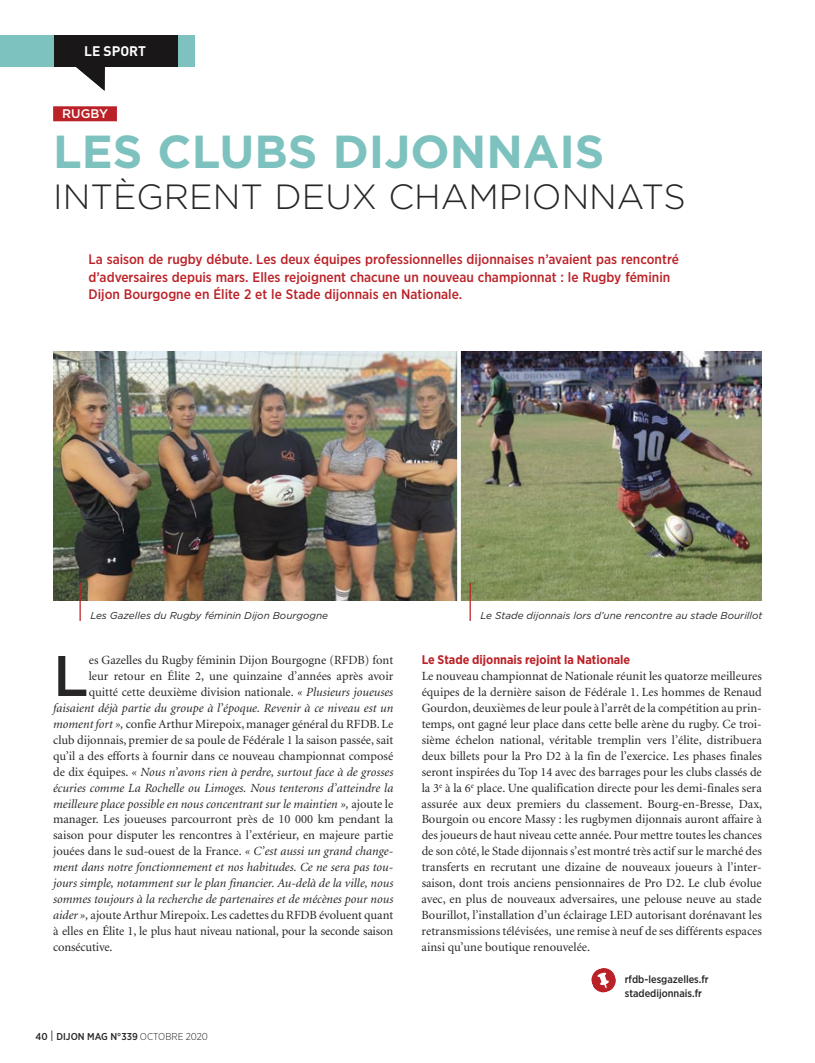
<style>
.page{position:relative;width:815px;height:1063px;background:#fff}
.page>*{position:absolute;margin:0;border:0;box-sizing:border-box;transform-origin:0 0}
.t1{font:500 57.12px "Gotham";color:#272526}
.t2{font:700 46.25px "Gotham";color:#7dc2bf}
.t3{font:300 35px "Gotham";color:#272526}
.t4{font:500 13.75px/17.5px "Gotham Narrow";color:#bb2228}
.t5{font:700 13.75px "DIN";color:#fff}
.t6{font:12.5px/15.9px "Minion";color:#272526;text-align:justify}
.t7{font:italic 12.5px "Minion";color:#272526}
.t8{font:700 12.5px "Gotham Narrow";color:#bb2228}
.t9{font:500 12.5px "Gotham";color:#fff}
.t10{font:500 10.62px "Gotham Narrow";color:#272526}
.t11{font:italic 10px "Gotham";color:#272526}
.t12{font:500 10px "Gotham Narrow";color:#272526}
.s1{color:#bb2228}
.s2{font-style:italic}
.s3{font-style:normal}
.s4{font-weight:300;font-size:15px}
.s5{font-weight:300}
</style>
<div class="page">
<hr style="left:814px;top:0;width:1px;height:1063px;background:#e9e9ea">
<div style="left:53px;top:106px;width:64px;height:15px;background:#bb2228"></div>
<svg style="left:591px;top:968px;width:25px;height:25px"></svg>
<img style="left:53px;top:351px;width:404px;height:249px">
<img style="left:461px;top:351px;width:301px;height:249px">
<svg style="left:457px;top:351px;width:4px;height:250px"></svg>
<hr style="left:80px;top:583px;width:1px;height:38px;background:#bb2228">
<hr style="left:470px;top:583px;width:1px;height:38px;background:#bb2228">
<div style="left:177px;top:35px;width:18px;height:32px;background:#7dc2bf"></div>
<svg style="left:76px;top:67px;width:29px;height:24px"></svg>
<div style="left:53px;top:35px;width:124px;height:32px;background:#1a1718"></div>
<div style="left:0;top:35px;width:53px;height:32px;background:#7dc2bf"></div>
<p class="t5" style="left:84px;top:46px;width:63px">LE SPORT</p>
<p class="t9" style="left:53px;top:109px;width:65px"><span class="s1">X</span>RUGBY<span class="s1">X</span></p>
<p class="t2" style="left:53px;top:134px;width:553px">LES CLUBS DIJONNAIS</p>
<p class="t3" style="left:53px;top:184px;width:634px">INTÈGRENT DEUX CHAMPIONNATS</p>
<p class="t4" style="left:89px;top:251px;width:592px">La saison de rugby débute. Les deux équipes professionnelles dijonnaises n’avaient pas rencontré d’adversaires depuis mars. Elles rejoignent chacune un nouveau championnat : le Rugby féminin<br>Dijon Bourgogne en Élite 2 et le Stade dijonnais en Nationale.</p>
<p class="t11" style="left:90px;top:612px;width:239px">Les Gazelles du Rugby féminin Dijon Bourgogne</p>
<p class="t11" style="left:481px;top:612px;width:284px">Le Stade dijonnais lors d’une rencontre au stade Bourillot</p>
<p class="t1" style="left:53px;top:654px;width:37px">L</p>
<p class="t6" style="left:89px;top:653px;width:306px">es Gazelles du Rugby féminin Dijon Bourgogne (RFDB) font</p>
<p class="t6" style="left:89px;top:669px;width:306px">leur retour en Élite 2, une quinzaine d’années après avoir</p>
<p class="t6" style="left:89px;top:685px;width:306px">quitté cette deuxième division nationale. <span class="s2">« Plusieurs joueuses</span></p>
<p class="t7" style="left:53px;top:703px;width:342px">faisaient déjà partie du groupe à l’époque. Revenir à ce niveau est un</p>
<p class="t6" style="left:53px;top:717px;width:342px"><span class="s2">moment fort »,</span> confie Arthur Mirepoix, manager général du RFDB. Le</p>
<p class="t6" style="left:53px;top:733px;width:342px">club dijonnais, premier de sa poule de Fédérale 1 la saison passée, sait</p>
<p class="t6" style="left:53px;top:749px;width:342px">qu’il a des efforts à fournir dans ce nouveau championnat composé</p>
<p class="t7" style="left:53px;top:767px;width:342px"><span class="s3">de dix équipes.</span> « Nous n’avons rien à perdre, surtout face à de grosses</p>
<p class="t7" style="left:53px;top:783px;width:342px">écuries comme La Rochelle ou Limoges. Nous tenterons d’atteindre la</p>
<p class="t7" style="left:53px;top:799px;width:342px">meilleure place possible en nous concentrant sur le maintien », <span class="s3">ajoute le</span></p>
<p class="t6" style="left:53px;top:813px;width:342px">manager. Les joueuses parcourront près de 10 000 km pendant la</p>
<p class="t6" style="left:53px;top:829px;width:342px">saison pour disputer les rencontres à l’extérieur, en majeure partie</p>
<p class="t6" style="left:53px;top:844px;width:342px">jouées dans le sud-ouest de la France. <span class="s2">« C’est aussi un grand change-</span></p>
<p class="t7" style="left:53px;top:862px;width:342px">ment dans notre fonctionnement et nos habitudes. Ce ne sera pas tou-</p>
<p class="t7" style="left:53px;top:878px;width:342px">jours simple, notamment sur le plan financier. Au-delà de la ville, nous</p>
<p class="t7" style="left:53px;top:894px;width:342px">sommes toujours à la recherche de partenaires et de mécènes pour nous</p>
<p class="t6" style="left:53px;top:908px;width:342px"><span class="s2">aider »,</span> ajoute Arthur Mirepoix. Les cadettes du RFDB évoluent quant</p>
<p class="t6" style="left:53px;top:924px;width:342px">à elles en Élite 1, le plus haut niveau national, pour la seconde saison</p>
<p class="t6" style="left:53px;top:940px;width:61px">consécutive.</p>
<p class="t12" style="left:35px;top:1032px;width:174px">40 <span class="s4">I</span> DIJON MAG N°339 <span class="s5">OCTOBRE 2020</span></p>
<p class="t8" style="left:422px;top:655px;width:210px">Le Stade dijonnais rejoint la Nationale</p>
<p class="t6" style="left:422px;top:669px;width:342px">Le nouveau championnat de Nationale réunit les quatorze meilleures équipes de la dernière saison de Fédérale 1. Les hommes de Renaud Gourdon, deuxièmes de leur poule à l’arrêt de la compétition au prin&shy;temps, ont gagné leur place dans cette belle arène du rugby. Ce troi&shy;sième échelon national, véritable tremplin vers l’élite, distribuera deux billets pour la Pro D2 à la fin de l’exercice. Les phases finales seront inspirées du Top 14 avec des barrages pour les clubs classés de la 3<sup>e</sup> à la 6<sup>e</sup> place. Une qualification directe pour les demi-finales sera assurée aux deux premiers du classement. Bourg-en-Bresse, Dax, Bourgoin ou encore Massy : les rugbymen dijonnais auront affaire à des joueurs de haut niveau cette année. Pour mettre toutes les chances de son côté, le Stade dijonnais s’est montré très actif sur le marché des transferts en recrutant une dizaine de nouveaux joueurs à l’inter&shy;saison, dont trois anciens pensionnaires de Pro D2. Le club évolue avec, en plus de nouveaux adversaires, une pelouse neuve au stade Bourillot, l’installation d’un éclairage LED autorisant dorénavant les retransmissions télévisées, une remise à neuf de ses différents espaces ainsi qu’une boutique renouvelée.</p>
<p class="t10" style="left:625px;top:976px;width:85px">rfdb-lesgazelles.fr</p>
<p class="t10" style="left:625px;top:989px;width:79px">stadedijonnais.fr</p>
</div>
